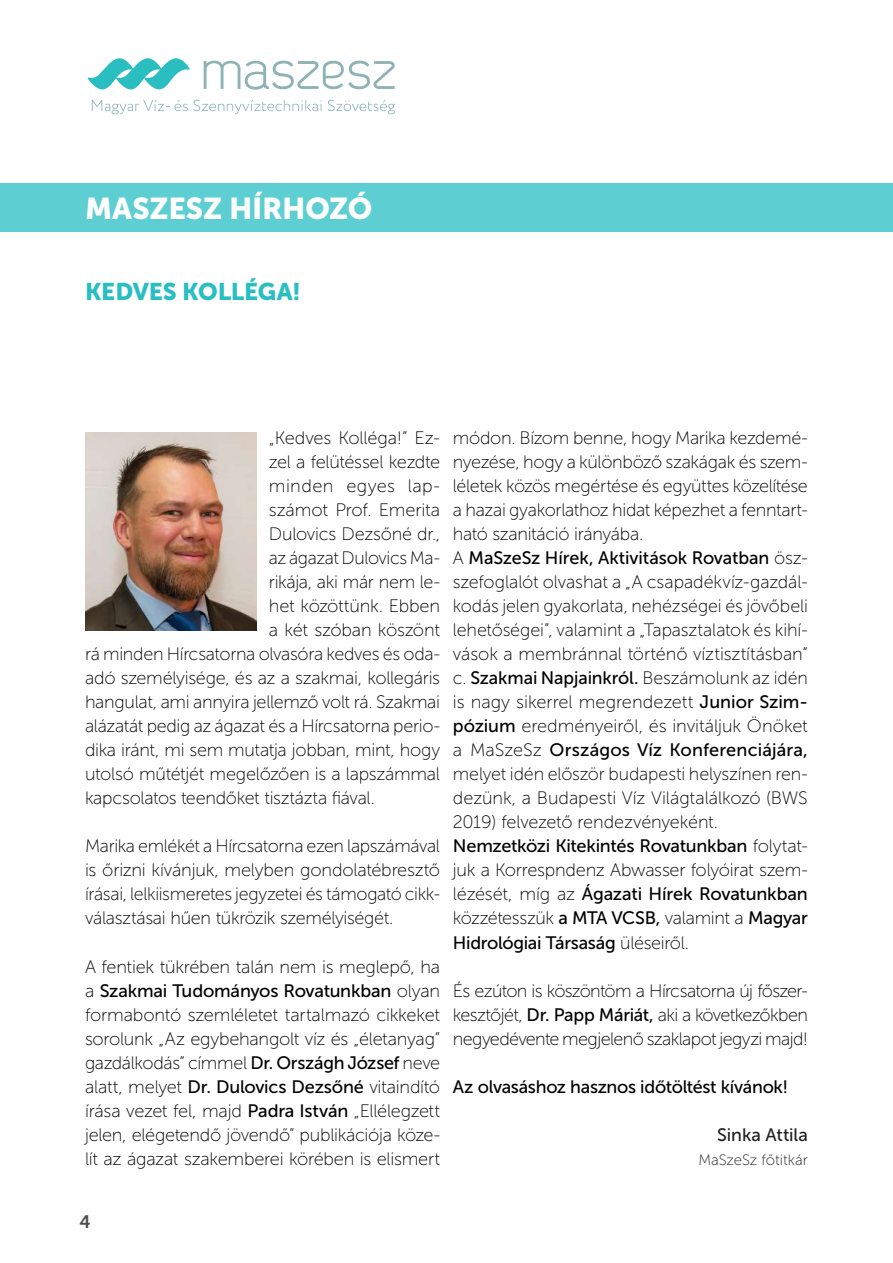
<style>
.page{position:relative;width:893px;height:1263px;background:#fff}
.page>*{position:absolute;margin:0;border:0;box-sizing:border-box;transform-origin:0 0}
.t1{font:30px "Museo Sans 900";letter-spacing:-.01em;color:#fff}
.t2{font:24px "Museo Sans 900";letter-spacing:-.01em;color:#28bec2}
.t3{font:18px/24px "Museo Sans 100";letter-spacing:-.015em;color:#000001;text-align:justify}
.t4{font:18px "Museo Sans 500";letter-spacing:-.015em;color:#000001}
.t5{font:18px "Museo Sans 500";letter-spacing:.01em;color:#000001}
.t6{font:18px "Museo Sans 100";letter-spacing:.02em;color:#000001}
.t7{font:18px "Museo Sans 500";letter-spacing:-.005em;color:#231f20}
.t8{font:18px "Museo Sans 700";color:#4b4c4d}
.t9{font:15px "Museo Sans 100";color:#231f20}
.s1{font-family:"Museo Sans 100"}
.s2{font-family:"Museo Sans 500"}
</style>
<div class="page">
<svg style="left:87px;top:58px;width:103px;height:32px"></svg>
<svg style="left:204px;top:60px;width:191px;height:30px"></svg>
<svg style="left:92px;top:100px;width:230px;height:14px"></svg>
<svg style="left:328px;top:100px;width:67px;height:14px"></svg>
<div style="left:0;top:184px;width:893px;height:48px;background:#5dced1"></div>
<img style="left:85px;top:433px;width:171px;height:197px">
<h1 class="t1" style="left:85px;top:191px;width:289px">MASZESZ HÍRHOZÓ</h1>
<h2 class="t2" style="left:85px;top:278px;width:217px">KEDVES KOLLÉGA!</h2>
<p class="t3" style="left:269px;top:426px;width:173px">„Kedves Kolléga!” Ez-</p>
<p class="t3" style="left:269px;top:450px;width:173px">zel a felütéssel kezdte</p>
<p class="t6" style="left:269px;top:477px;width:173px">minden egyes lap-</p>
<p class="t3" style="left:269px;top:498px;width:173px">számot Prof. Emerita</p>
<p class="t3" style="left:269px;top:522px;width:173px">Dulovics Dezsőné dr.,</p>
<p class="t3" style="left:269px;top:546px;width:173px">az ágazat Dulovics Ma-</p>
<p class="t3" style="left:269px;top:570px;width:173px">rikája, aki már nem le-</p>
<p class="t3" style="left:269px;top:594px;width:173px">het közöttünk. Ebben</p>
<p class="t3" style="left:269px;top:618px;width:173px">a két szóban köszönt</p>
<p class="t3" style="left:85px;top:642px;width:357px">rá minden Hírcsatorna olvasóra kedves és oda-</p>
<p class="t3" style="left:85px;top:666px;width:357px">adó személyisége, és az a szakmai, kollegáris</p>
<p class="t3" style="left:85px;top:690px;width:357px">hangulat, ami annyira jellemző volt rá. Szakmai</p>
<p class="t3" style="left:85px;top:714px;width:357px">alázatát pedig az ágazat és a Hírcsatorna perio-</p>
<p class="t3" style="left:85px;top:738px;width:357px">dika iránt, mi sem mutatja jobban, mint, hogy</p>
<p class="t3" style="left:85px;top:762px;width:357px">utolsó műtétjét megelőzően is a lapszámmal</p>
<p class="t3" style="left:85px;top:786px;width:291px">kapcsolatos teendőket tisztázta fiával.</p>
<p class="t3" style="left:85px;top:834px;width:357px">Marika emlékét a Hírcsatorna ezen lapszámával is őrizni kívánjuk, melyben gondolatébresztő írásai, lelkiismeretes jegyzetei és támogató cikk&shy;választásai hűen tükrözik személyiségét.</p>
<p class="t3" style="left:85px;top:954px;width:357px">A fentiek tükrében talán nem is meglepő, ha</p>
<p class="t4" style="left:85px;top:980px;width:357px"><span class="s1">a</span> Szakmai Tudományos Rovatunkban <span class="s1">olyan</span></p>
<p class="t3" style="left:85px;top:1002px;width:357px">formabontó szemléletet tartalmazó cikkeket sorolunk „Az egybehangolt víz és „életanyag” gazdálkodás” címmel <span class="s2">Dr. Országh József</span> neve alatt, melyet <span class="s2">Dr. Dulovics Dezsőné</span> vitaindító írása vezet fel, majd <span class="s2">Padra István</span> „Ellélegzett jelen, elégetendő jövendő” publikációja köze&shy;lít az ágazat szakemberei körében is elismert</p>
<p class="t3" style="left:453px;top:426px;width:357px">módon. Bízom benne, hogy Marika kezdemé&shy;nyezése, hogy a különböző szakágak és szem&shy;léletek közös megértése és együttes közelítése a hazai gyakorlathoz hidat képezhet a fenntart&shy;ható szanitáció irányába.</p>
<p class="t4" style="left:453px;top:548px;width:357px"><span class="s1">A</span> MaSzeSz Hírek, Aktivitások Rovatban <span class="s1">ös -</span></p>
<p class="t3" style="left:453px;top:570px;width:357px">szefoglalót olvashat a „A csapadékvíz-gazdál&shy;kodás jelen gyakorlata, nehézségei és jövőbeli lehetőségei”, valamint a „Tapasztalatok és kihí&shy;vások a membránnal történő víztisztításban” c. <span class="s2">Szakmai Napjainkról.</span> Beszámolunk az idén is nagy sikerrel megrendezett <span class="s2">Junior Szim&shy;pózium</span> eredményeiről, és invitáljuk Önöket</p>
<p class="t5" style="left:453px;top:740px;width:357px"><span class="s1">a MaSzeSz</span> Országos Víz Konferenciájára,</p>
<p class="t3" style="left:453px;top:762px;width:357px">melyet idén először budapesti helyszínen ren&shy;dezünk, a Budapesti Víz Világtalálkozó (BWS 2019) felvezető rendezvényeként.</p>
<p class="t4" style="left:453px;top:836px;width:357px">Nemzetközi Kitekintés Rovatunkban <span class="s1">folytat-</span></p>
<p class="t3" style="left:453px;top:858px;width:357px">juk a Korrespndenz Abwasser folyóirat szem-</p>
<p class="t4" style="left:453px;top:884px;width:357px"><span class="s1">lézését, míg az</span> Ágazati Hírek Rovatunkban</p>
<p class="t3" style="left:453px;top:906px;width:357px">közzétesszük <span class="s2">a MTA VCSB,</span> valamint a <span class="s2">Magyar</span></p>
<p class="t4" style="left:453px;top:932px;width:238px">Hidrológiai Társaság <span class="s1">üléseiről.</span></p>
<p class="t3" style="left:453px;top:978px;width:357px">És ezúton is köszöntöm a Hírcsatorna új főszer&shy;kesztőjét, <span class="s2">Dr. Papp Máriát,</span> aki a következőkben negyedévente megjelenő szaklapot jegyzi majd!</p>
<p class="t4" style="left:453px;top:1076px;width:337px">Az olvasáshoz hasznos időtöltést kívánok!</p>
<p class="t7" style="left:717px;top:1124px;width:92px">Sinka Attila</p>
<p class="t9" style="left:698px;top:1151px;width:111px">MaSzeSz főtitkár</p>
<p class="t8" style="left:79px;top:1212px;width:13px">4</p>
</div>
